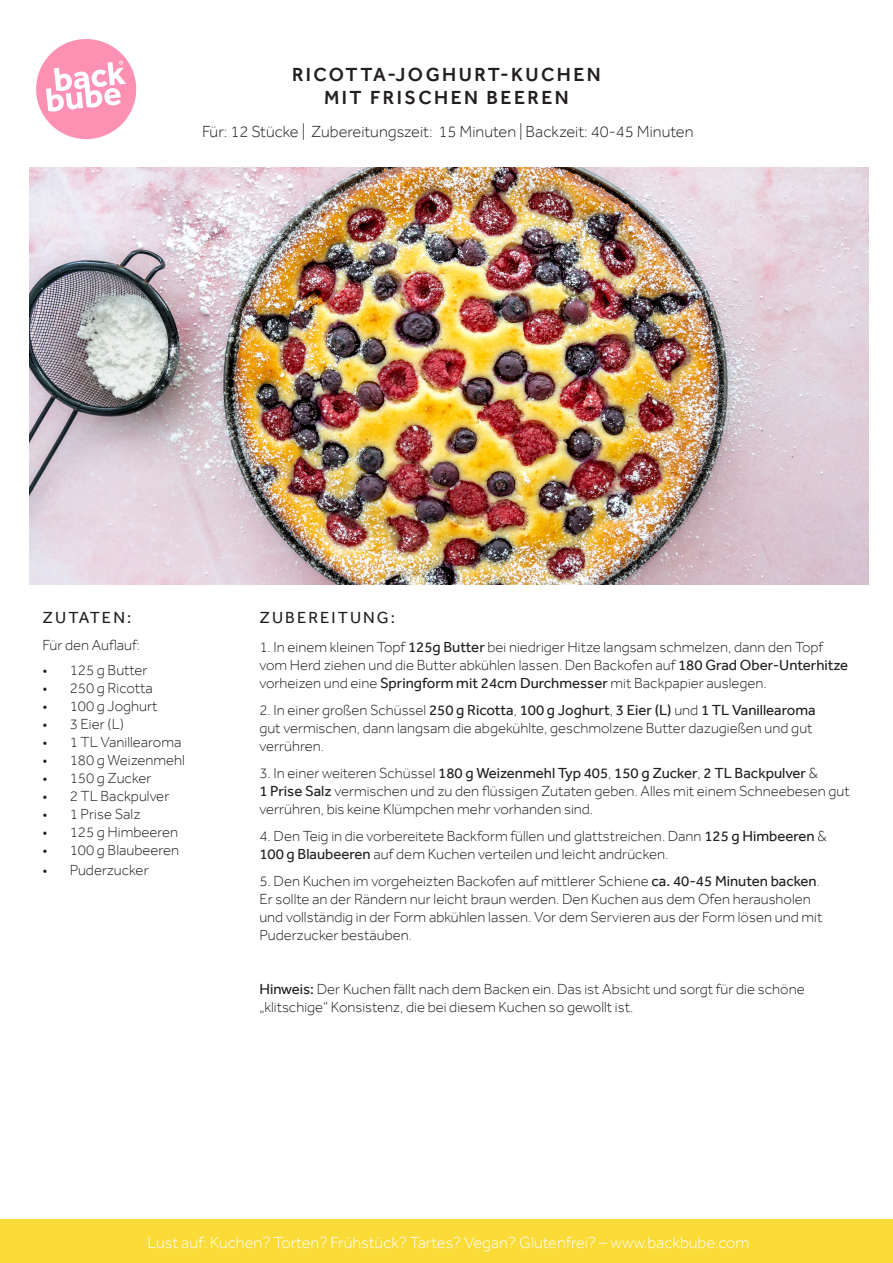
<style>
.page{position:relative;width:893px;height:1263px;background:#fff}
.page>*{position:absolute;margin:0;border:0;box-sizing:border-box;transform-origin:0 0}
.t1{font:500 19.5px/23.4px "Effra";letter-spacing:.125em;color:#231f20;text-align:center}
.t2{font:300 16.5px "Effra";color:#fff}
.t3{font:300 16.5px "Effra";color:#231f20}
.t4{font:16.5px "Effra";letter-spacing:.125em;color:#231f20}
.t5{font:300 15px/18px "Effra";color:#231f20}
.s1{font-weight:400}
</style>
<div class="page">
<div style="left:0;top:1220px;width:893px;height:43px;background:#fadb38"></div>
<svg style="left:36px;top:39px;width:101px;height:100px"></svg>
<img style="left:30px;top:167px;width:838px;height:417px">
<p class="t1" style="left:292px;top:63px;width:310px">RICOTTA-JOGHURT-KUCHEN<br>MIT FRISCHEN BEEREN</p>
<p class="t3" style="left:202px;top:122px;width:493px">Für: 12 Stücke | Zubereitungszeit: 15 Minuten | Backzeit: 40-45 Minuten</p>
<p class="t4" style="left:43px;top:608px;width:90px">ZUTATEN:</p>
<p class="t5" style="left:43px;top:636px;width:99px">Für den Auflauf:</p>
<p class="t5" style="left:43px;top:661px;width:106px">• 125 g Butter</p>
<p class="t5" style="left:43px;top:679px;width:112px">• 250 g Ricotta</p>
<p class="t5" style="left:43px;top:697px;width:116px">• 100 g Joghurt</p>
<p class="t5" style="left:43px;top:715px;width:83px">• 3 Eier (L)</p>
<p class="t5" style="left:43px;top:733px;width:140px">• 1 TL Vanillearoma</p>
<p class="t5" style="left:43px;top:751px;width:144px">• 180 g Weizenmehl</p>
<p class="t5" style="left:43px;top:769px;width:110px">• 150 g Zucker</p>
<p class="t5" style="left:43px;top:787px;width:128px">• 2 TL Backpulver</p>
<p class="t5" style="left:43px;top:805px;width:99px">• 1 Prise Salz</p>
<p class="t5" style="left:43px;top:823px;width:137px">• 125 g Himbeeren</p>
<p class="t5" style="left:43px;top:841px;width:138px">• 100 g Blaubeeren</p>
<p class="t5" style="left:43px;top:861px;width:108px">• Puderzucker</p>
<p class="t4" style="left:259px;top:608px;width:137px">ZUBEREITUNG:</p>
<p class="t5" style="left:259px;top:638px;width:590px">1. In einem kleinen Topf <span class="s1">125g Butter</span> bei niedriger Hitze langsam schmelzen, dann den Topf vom Herd ziehen und die Butter abkühlen lassen. Den Backofen auf <span class="s1">180 Grad Ober-Unterhitze </span>vorheizen und eine <span class="s1">Springform mit 24cm Durchmesser</span> mit Backpapier auslegen.</p>
<p class="t5" style="left:259px;top:701px;width:558px">2. In einer großen Schüssel <span class="s1">250 g Ricotta</span>, <span class="s1">100 g Joghurt</span>, <span class="s1">3 Eier (L)</span> und <span class="s1">1 TL Vanillearoma </span>gut vermischen, dann langsam die abgekühlte, geschmolzene Butter dazugießen und gut verrühren.</p>
<p class="t5" style="left:259px;top:764px;width:592px">3. In einer weiteren Schüssel <span class="s1">180 g Weizenmehl Typ 405</span>, <span class="s1">150 g Zucker</span>, <span class="s1">2 TL Backpulver</span> &amp;<br><span class="s1">1 Prise Salz</span> vermischen und zu den flüssigen Zutaten geben. Alles mit einem Schneebesen gut verrühren, bis keine Klümpchen mehr vorhanden sind.</p>
<p class="t5" style="left:259px;top:827px;width:569px">4. Den Teig in die vorbereitete Backform füllen und glattstreichen. Dann <span class="s1">125 g Himbeeren</span> &amp;<br><span class="s1">100 g Blaubeeren</span> auf dem Kuchen verteilen und leicht andrücken.</p>
<p class="t5" style="left:259px;top:872px;width:564px">5. Den Kuchen im vorgeheizten Backofen auf mittlerer Schiene <span class="s1">ca. 40-45 Minuten backen</span>.<br>Er sollte an der Rändern nur leicht braun werden. Den Kuchen aus dem Ofen herausholen und vollständig in der Form abkühlen lassen. Vor dem Servieren aus der Form lösen und mit Puderzucker bestäuben.</p>
<p class="t5" style="left:259px;top:980px;width:547px"><span class="s1">Hinweis:</span> Der Kuchen fällt nach dem Backen ein. Das ist Absicht und sorgt für die schöne „klitschige“ Konsistenz, die bei diesem Kuchen so gewollt ist.</p>
<p class="t2" style="left:147px;top:1232px;width:604px">Lust auf: Kuchen? Torten? Frühstück? Tartes? Vegan? Glutenfrei? – www.backbube.com</p>
</div>
